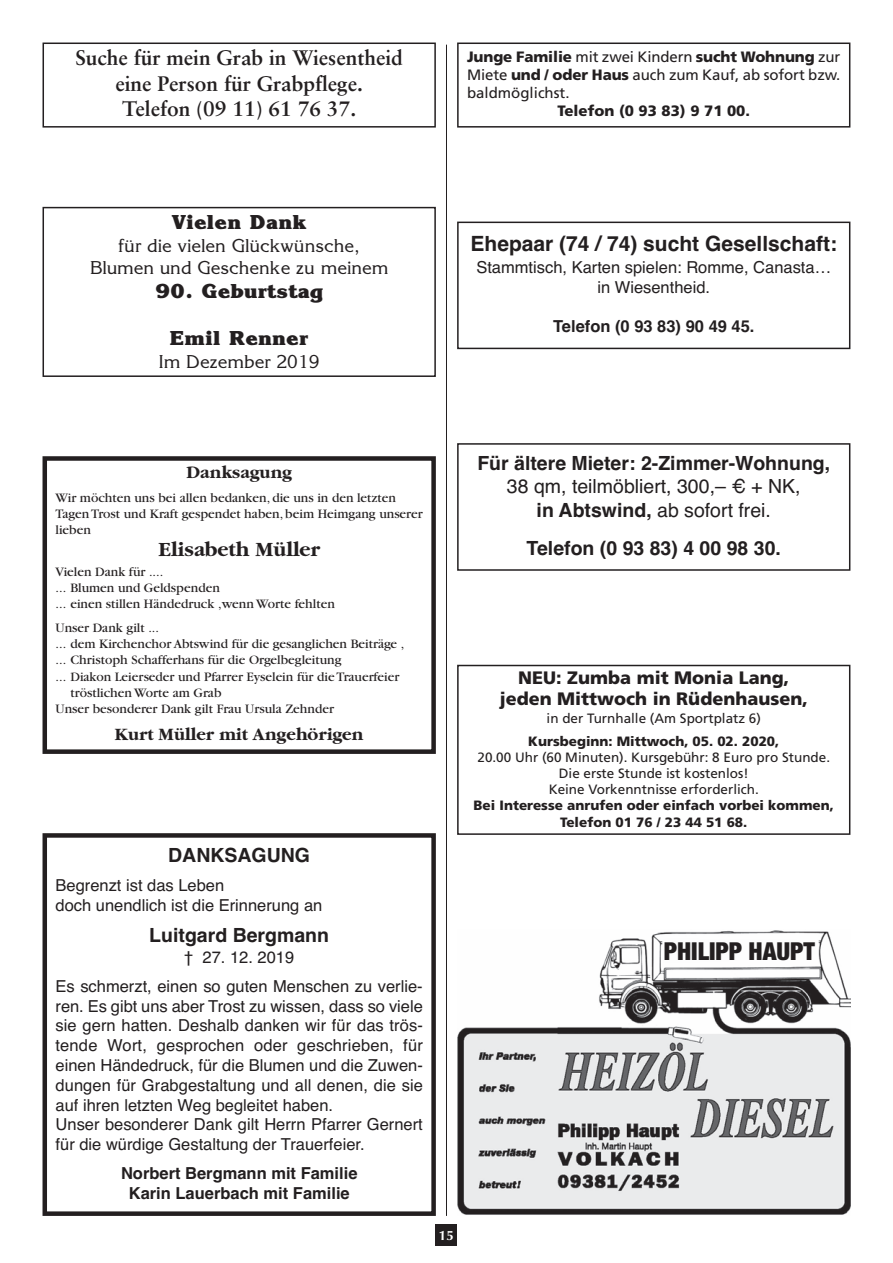
<style>
.page{position:relative;width:893px;height:1263px;background:#fff}
.page>*{position:absolute;margin:0;border:0;box-sizing:border-box;transform-origin:0 0}
.t1{font:900 condensed 24.75px "Helvetica Neue";color:#231f20}
.t2{font:700 21px/25.2px "Sabon";color:#231f20;text-align:center}
.t3{font:800 21px "Krone";color:#231f20}
.t4{font:700 21px "Helvetica";color:#231f20}
.t5{font:700 21px "Garamond";color:#231f20}
.t6{font:700 19.5px "Helvetica";color:#231f20}
.t7{font:19.5px/23.4px "Helvetica";color:#231f20;text-align:center}
.t8{font:18px/21.6px "Krone";color:#231f20;text-align:center}
.t9{font:900 18px/21.6px "Frutiger";color:#231f20;text-align:center}
.t10{font:700 18px "Garamond";color:#231f20}
.t11{font:16.5px/19.8px "Helvetica";color:#231f20}
.t12{font:700 16.5px/19.8px "Helvetica";color:#231f20;text-align:center}
.t13{font:15px/18px "Frutiger";letter-spacing:-.005em;color:#231f20;text-align:justify}
.t14{font:900 15px "Frutiger";color:#231f20}
.t15{font:13.5px/16.2px "Garamond";color:#231f20}
.t16{font:13.5px/16.2px "Frutiger";color:#231f20;text-align:center}
.t17{font:900 13.5px/16.2px "Frutiger";color:#231f20;text-align:center}
.t18{font:700 13.5px "Optima";color:#fff}
.s1{font-weight:900}
.s2{font-weight:700}
</style>
<div class="page">
<div style="left:436px;top:1225px;width:21px;height:21px;background:#231f20"></div>
<hr style="left:446px;top:45px;width:1px;height:1171px;background:#231f20">
<img style="left:457px;top:930px;width:393px;height:285px">
<div style="left:43px;top:456px;width:393px;height:298px;border:4px solid #231f20"></div>
<div style="left:43px;top:833px;width:393px;height:383px;border:4px solid #231f20"></div>
<div style="left:457px;top:665px;width:393px;height:170px;border:2px solid #231f20"></div>
<div style="left:457px;top:222px;width:393px;height:127px;border:2px solid #231f20"></div>
<div style="left:43px;top:207px;width:393px;height:170px;border:2px solid #231f20"></div>
<div style="left:457px;top:43px;width:393px;height:85px;border:2px solid #231f20"></div>
<div style="left:43px;top:43px;width:393px;height:85px;border:2px solid #231f20"></div>
<div style="left:457px;top:443px;width:393px;height:128px;border:2px solid #231f20"></div>
<p class="t2" style="left:75px;top:47px;width:329px">Suche für mein Grab in Wiesentheid eine Person für Grabpflege.<br>Telefon (09 11) 61 76 37.</p>
<p class="t13" style="left:467px;top:49px;width:375px"><span class="s1">Junge Familie</span> mit zwei Kindern <span class="s1">sucht Wohnung</span> zur Miete <span class="s1">und / oder Haus</span> auch zum Kauf, ab sofort bzw. baldmöglichst.</p>
<p class="t14" style="left:558px;top:105px;width:194px">Telefon (0 93 83) 9 71 00.</p>
<p class="t3" style="left:172px;top:210px;width:136px">Vielen Dank</p>
<p class="t8" style="left:90px;top:235px;width:300px">für die vielen Glückwünsche,<br>Blumen und Geschenke zu meinem</p>
<p class="t3" style="left:155px;top:278px;width:170px">90. Geburtstag</p>
<p class="t3" style="left:170px;top:325px;width:140px">Emil Renner</p>
<p class="t8" style="left:159px;top:350px;width:162px">Im Dezember 2019</p>
<p class="t4" style="left:471px;top:232px;width:368px">Ehepaar (74 / 74) sucht Gesellschaft:</p>
<p class="t11" style="left:476px;top:257px;width:356px;text-align:center">Stammtisch, Karten spielen: Romme, Canasta… in Wiesentheid.</p>
<p class="t12" style="left:553px;top:317px;width:203px">Telefon (0 93 83) 90 49 45.</p>
<p class="t10" style="left:186px;top:462px;width:107px">Danksagung</p>
<p class="t15" style="left:56px;top:491px;width:369px">Wir möchten uns bei allen bedanken, die uns in den letzten<br>Tagen Trost und Kraft gespendet haben, beim Heimgang unserer lieben</p>
<p class="t5" style="left:158px;top:537px;width:163px">Elisabeth Müller</p>
<p class="t15" style="left:56px;top:565px;width:281px">Vielen Dank für ....<br>... Blumen und Geldspenden<br>... einen stillen Händedruck ,wenn Worte fehlten</p>
<p class="t15" style="left:56px;top:621px;width:105px">Unser Dank gilt ...</p>
<p class="t15" style="left:56px;top:637px;width:350px">... dem Kirchenchor Abtswind für die gesanglichen Beiträge ,</p>
<p class="t15" style="left:56px;top:653px;width:288px">... Christoph Schafferhans für die Orgelbegleitung</p>
<p class="t15" style="left:56px;top:669px;width:345px">... Diakon Leierseder und Pfarrer Eyselein für die Trauerfeier</p>
<p class="t15" style="left:70px;top:686px;width:153px">tröstlichen Worte am Grab</p>
<p class="t15" style="left:56px;top:702px;width:280px">Unser besonderer Dank gilt Frau Ursula Zehnder</p>
<p class="t10" style="left:115px;top:724px;width:250px">Kurt Müller mit Angehörigen</p>
<p class="t6" style="left:168px;top:844px;width:143px">DANKSAGUNG</p>
<p class="t11" style="left:56px;top:875px;width:268px">Begrenzt ist das Leben<br>doch unendlich ist die Erinnerung an</p>
<p class="t6" style="left:149px;top:924px;width:181px">Luitgard Bergmann</p>
<p class="t11" style="left:56px;top:943px;width:369px;line-height:28.8px;text-align:center">† 27. 12. 2019<br>Es schmerzt, einen so guten Menschen zu verlie-</p>
<p class="t11" style="left:56px;top:996px;width:369px">ren. Es gibt uns aber Trost zu wissen, dass so viele sie gern hatten. Deshalb danken wir für das trös&shy;tende Wort, gesprochen oder geschrieben, für einen Händedruck, für die Blumen und die Zuwen&shy;dungen für Grabgestaltung und all denen, die sie auf ihren letzten Weg begleitet haben.<br>Unser besonderer Dank gilt Herrn Pfarrer Gernert für die würdige Gestaltung der Trauerfeier.</p>
<p class="t12" style="left:121px;top:1163px;width:238px">Norbert Bergmann mit Familie<br>Karin Lauerbach mit Familie</p>
<p class="t18" style="left:439px;top:1227px;width:17px">15</p>
<p class="t6" style="left:477px;top:452px;width:354px">Für ältere Mieter: 2-Zimmer-Wohnung,</p>
<p class="t7" style="left:507px;top:475px;width:295px">38 qm, teilmöbliert, 300,– € + NK, <span class="s2">in Abtswind,</span> ab sofort frei.</p>
<p class="t6" style="left:527px;top:537px;width:256px">Telefon (0 93 83) 4 00 98 30.</p>
<p class="t9" style="left:500px;top:668px;width:310px">NEU: Zumba mit Monia Lang, jeden Mittwoch in Rüdenhausen,</p>
<p class="t16" style="left:547px;top:712px;width:216px">in der Turnhalle (Am Sportplatz 6)</p>
<p class="t17" style="left:528px;top:734px;width:253px">Kursbeginn: Mittwoch, 05. 02. 2020,</p>
<p class="t16" style="left:477px;top:750px;width:354px">20.00 Uhr (60 Minuten). Kursgebühr: 8 Euro pro Stunde.<br>Die erste Stunde ist kostenlos!<br>Keine Vorkenntnisse erforderlich.</p>
<p class="t17" style="left:474px;top:799px;width:362px">Bei Interesse anrufen oder einfach vorbei kommen,<br>Telefon 01 76 / 23 44 51 68.</p>
<h1 class="t1" style="left:664px;top:930px;width:153px">PHILIPP HAUPT</h1>
</div>
